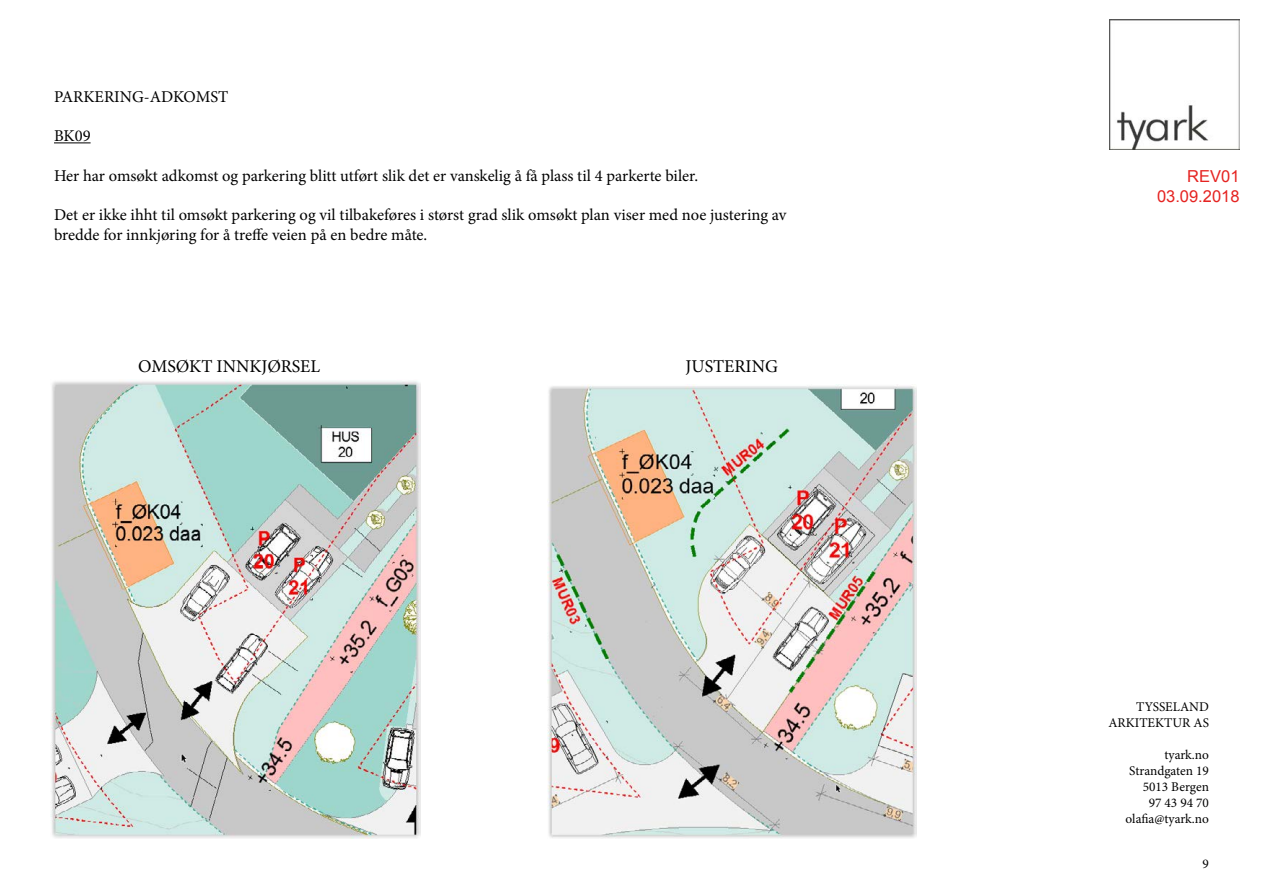
<style>
.page{position:relative;width:1263px;height:893px;background:#fff}
.page>*{position:absolute;margin:0;border:0;box-sizing:border-box;transform-origin:0 0}
.t1{font:18px "Minion Pro";color:#000}
.t2{font:16.5px/19.8px "Minion Pro";color:#000}
.t3{font:16.5px/19.8px "Arial";color:#e52321;text-align:right}
.t4{font:13.35px/16px "Minion Pro";color:#000;text-align:right}
</style>
<div class="page">
<img style="left:1110px;top:20px;width:129px;height:130px">
<hr style="left:54px;top:142px;width:37px;height:1px;background:#000">
<img style="left:547px;top:384px;width:369px;height:454px">
<img style="left:51px;top:380px;width:370px;height:459px">
<p class="t2" style="left:54px;top:87px;width:176px">PARKERING-ADKOMST</p>
<p class="t2" style="left:54px;top:126px;width:38px">BK09</p>
<p class="t2" style="left:54px;top:166px;width:646px">Her har omsøkt adkomst og parkering blitt utført slik det er vanskelig å få plass til 4 parkerte biler.</p>
<p class="t2" style="left:54px;top:205px;width:734px">Det er ikke ihht til omsøkt parkering og vil tilbakeføres i størst grad slik omsøkt plan viser med noe justering av bredde for innkjøring for å treffe veien på en bedre måte.</p>
<p class="t1" style="left:138px;top:354px;width:183px">OMSØKT INNKJØRSEL</p>
<p class="t1" style="left:685px;top:354px;width:94px">JUSTERING</p>
<p class="t3" style="left:1157px;top:167px;width:84px">REV01<br>03.09.2018</p>
<p class="t4" style="left:1108px;top:699px;width:102px">TYSSELAND<br>ARKITEKTUR AS</p>
<p class="t4" style="left:1125px;top:747px;width:85px">tyark.no<br>Strandgaten 19<br>5013 Bergen<br>97 43 94 70 olafia@tyark.no</p>
<p class="t4" style="left:1202px;top:856px;width:8px">9</p>
</div>
